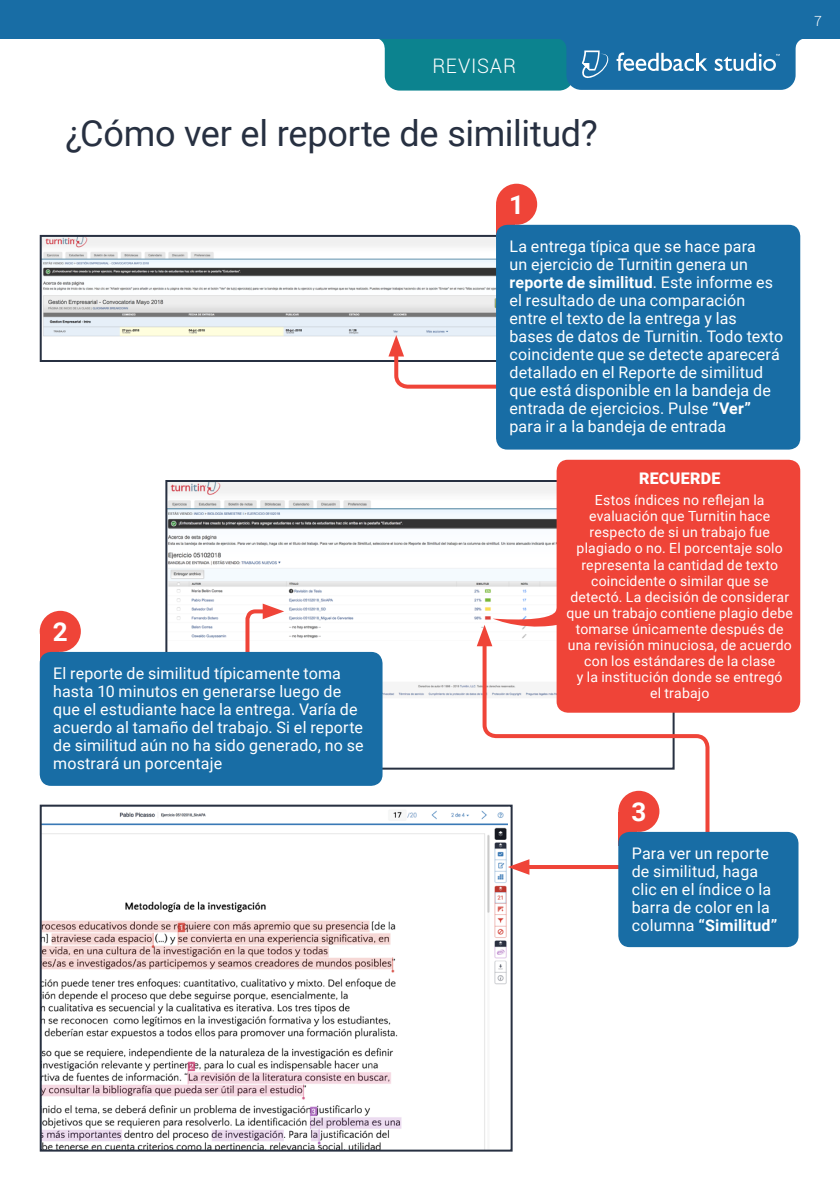
<style>
.page{position:relative;width:840px;height:1191px;background:#fff}
.page>*{position:absolute;margin:0;border:0;box-sizing:border-box;transform-origin:0 0}
.t1{font:36px "Roboto";letter-spacing:-.01em;color:#273041}
.t2{font:700 26px "Roboto";color:#fff}
.t3{font:300 20px "Roboto";letter-spacing:.035em;color:#fff}
.t4{font:16px/18px "Roboto";letter-spacing:.01em;color:#fff}
.t5{font:900 16px "Roboto";letter-spacing:.015em;color:#fff}
.t6{font:14px/16px "Roboto";letter-spacing:.015em;color:#fff;text-align:center}
.t7{font:300 14px "Roboto";color:#fff}
.s1{font-weight:700}
</style>
<div class="page">
<div style="left:0;top:0;width:839px;height:38px;background:#186da5"></div>
<div style="left:566px;top:22px;width:229px;height:68px;background:#186da5;border-radius:15px"></div>
<svg style="left:374px;top:38px;width:199px;height:53px;background:#1c8a97"></svg>
<svg style="left:795px;top:38px;width:10px;height:11px"></svg>
<svg style="left:582px;top:50px;width:27px;height:28px"></svg>
<svg style="left:714px;top:53px;width:65px;height:18px"></svg>
<svg style="left:616px;top:53px;width:91px;height:18px"></svg>
<img style="left:43px;top:238px;width:452px;height:99px">
<div style="left:40px;top:235px;width:509px;height:127px;border:2px solid #273041"></div>
<img style="left:43px;top:810px;width:464px;height:338px">
<div style="left:40px;top:804px;width:472px;height:347px;border:2px solid #273041"></div>
<img style="left:168px;top:483px;width:388px;height:246px">
<div style="left:495px;top:184px;width:42px;height:41px;background:#ef4438;border-radius:50%"></div>
<div style="left:495px;top:205px;width:19px;height:34px;background:#ef4438"></div>
<div style="left:40px;top:611px;width:41px;height:41px;background:#ef4438;border-radius:50%"></div>
<div style="left:40px;top:632px;width:18px;height:34px;background:#ef4438"></div>
<svg style="left:388px;top:335px;width:107px;height:54px"></svg>
<hr style="left:521px;top:865px;width:102px;height:4px;background:#ef4438">
<svg style="left:508px;top:859px;width:21px;height:16px"></svg>
<svg style="left:480px;top:646px;width:231px;height:204px"></svg>
<svg style="left:243px;top:603px;width:41px;height:49px"></svg>
<div style="left:495px;top:225px;width:304px;height:224px;background:#186da5;border-radius:11px"></div>
<div style="left:618px;top:832px;width:180px;height:115px;background:#186da5;border-radius:11px"></div>
<div style="left:40px;top:652px;width:342px;height:134px;background:#186da5;border-radius:11px"></div>
<div style="left:556px;top:460px;width:243px;height:252px;background:#ef4438;border-radius:11px"></div>
<svg style="left:476px;top:608px;width:81px;height:38px"></svg>
<p class="t3" style="left:432px;top:52px;width:85px">REVISAR</p>
<h1 class="t1" style="left:66px;top:108px;width:533px">¿Cómo ver el reporte de similitud?</h1>
<h2 class="t2" style="left:509px;top:187px;width:16px">1</h2>
<h2 class="t2" style="left:53px;top:614px;width:16px">2</h2>
<p class="t4" style="left:53px;top:663px;width:312px">El reporte de similitud típicamente toma hasta 10 minutos en generarse luego de que el estudiante hace la entrega. Varía de acuerdo al tamaño del trabajo. Si el reporte de similitud aún no ha sido generado, no se mostrará un porcentaje</p>
<p class="t4" style="left:509px;top:236px;width:275px">La entrega típica que se hace para<br>un ejercicio de Turnitin genera un <span class="s1">reporte de similitud</span>. Este informe es el resultado de una comparación entre el texto de la entrega y las bases de datos de Turnitin. Todo texto coincidente que se detecte aparecerá detallado en el Reporte de similitud que está disponible en la bandeja de entrada de ejercicios. Pulse <span class="s1">“Ver” </span>para ir a la bandeja de entrada</p>
<p class="t5" style="left:638px;top:467px;width:83px">RECUERDE</p>
<p class="t6" style="left:566px;top:492px;width:228px">Estos índices no reflejan la evaluación que Turnitin hace respecto de si un trabajo fue plagiado o no. El porcentaje solo representa la cantidad de texto coincidente o similar que se detectó. La decisión de considerar que un trabajo contiene plagio debe tomarse únicamente después de una revisión minuciosa, de acuerdo con los estándares de la clase<br>y la institución donde se entregó<br>el trabajo</p>
<h2 class="t2" style="left:631px;top:794px;width:16px">3</h2>
<p class="t4" style="left:631px;top:843px;width:147px">Para ver un reporte de similitud, haga clic en el índice o la barra de color en la columna <span class="s1">“Similitud”</span></p>
<p class="t7" style="left:813px;top:11px;width:9px">7</p>
</div>
